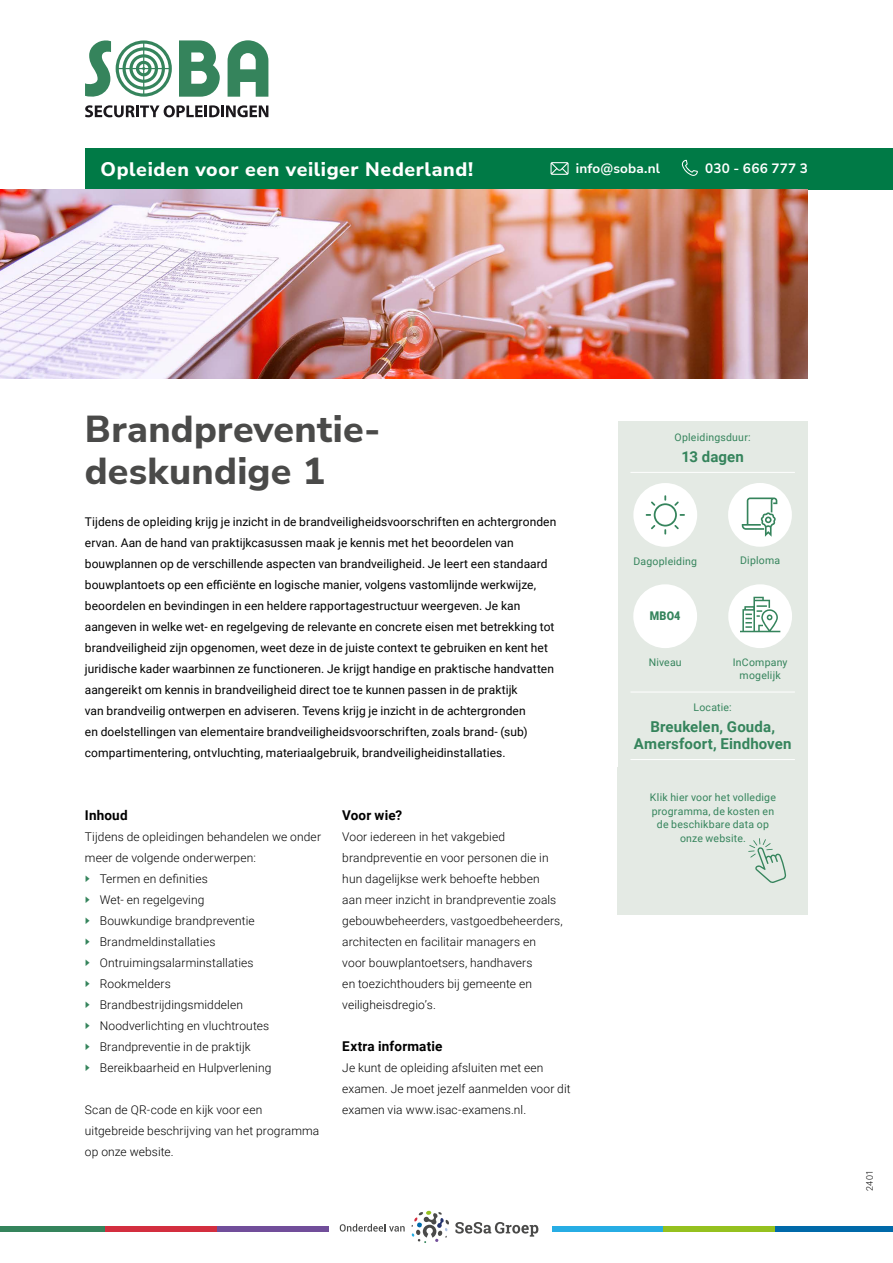
<style>
.page{position:relative;width:893px;height:1263px;background:#fff}
.page>*{position:absolute;margin:0;border:0;box-sizing:border-box;transform-origin:0 0}
.opleidingsnaam{font:800 37.5px/42px "Nunito Sans";letter-spacing:.005em;color:#4a4a49}
.t1{font:800 19.5px "Nunito Sans";letter-spacing:.03em;color:#fff}
.sidebar_tekstjes_groot{font:700 15px/16.5px "Roboto";letter-spacing:.01em;color:#35845c;text-align:center}
.TK2{font:700 13.5px "Roboto";letter-spacing:.015em;color:#000}
.t2{font:700 13.5px "Nunito Sans";letter-spacing:.01em;color:#fff}
.opleiding_intro{font:12px/21px "Roboto";letter-spacing:.005em;color:#000}
.platte_tekst{font:300 12px/21px "Roboto";letter-spacing:.01em;color:#000}
.t3{font:900 12px "Roboto";color:#35845c;scale:.9 1}
.sidebar_tekstjes_klein{font:10.5px/13.5px "Roboto";letter-spacing:.02em;color:#35845c;text-align:center}
.intro{font:10.5px/13.5px "Roboto";letter-spacing:.02em;color:#35845c;text-align:center}
.t4{font:300 9px "Roboto";color:#000}
</style>
<div class="page">
<div style="left:775px;top:1226px;width:118px;height:5px;background:#0069a9"></div>
<div style="left:0;top:1226px;width:105px;height:5px;background:#35845c"></div>
<div style="left:105px;top:1226px;width:112px;height:5px;background:#d32e3f"></div>
<div style="left:217px;top:1226px;width:111px;height:5px;background:#714e9a"></div>
<div style="left:552px;top:1226px;width:111px;height:5px;background:#27ade4"></div>
<div style="left:663px;top:1226px;width:112px;height:5px;background:#95c11f"></div>
<svg style="left:340px;top:1224px;width:65px;height:7px"></svg>
<svg style="left:455px;top:1222px;width:83px;height:14px"></svg>
<svg style="left:411px;top:1210px;width:38px;height:33px"></svg>
<div style="left:85px;top:148px;width:808px;height:42px;background:#007a46"></div>
<svg style="left:550px;top:162px;width:19px;height:13px"></svg>
<svg style="left:682px;top:160px;width:16px;height:16px"></svg>
<svg style="left:85px;top:40px;width:183px;height:77px"></svg>
<img style="left:0;top:190px;width:808px;height:189px">
<div style="left:618px;top:421px;width:190px;height:493px;background:#e4eae4"></div>
<hr style="left:630px;top:472px;width:165px;height:1px;background:#fff">
<hr style="left:630px;top:759px;width:165px;height:1px;background:#fff">
<hr style="left:630px;top:692px;width:165px;height:1px;background:#fff">
<div style="left:633px;top:584px;width:64px;height:64px;background:#fff;border-radius:50%"></div>
<div style="left:728px;top:483px;width:64px;height:64px;background:#fff;border-radius:50%"></div>
<svg style="left:742px;top:497px;width:35px;height:40px"></svg>
<div style="left:728px;top:584px;width:64px;height:64px;background:#fff;border-radius:50%"></div>
<svg style="left:740px;top:597px;width:40px;height:35px"></svg>
<div style="left:633px;top:483px;width:64px;height:64px;background:#fff;border-radius:50%"></div>
<svg style="left:646px;top:495px;width:39px;height:39px"></svg>
<svg style="left:748px;top:838px;width:38px;height:45px"></svg>
<h2 class="t1" style="left:101px;top:155px;width:374px">Opleiden voor een veiliger Nederland!</h2>
<p class="t2" style="left:576px;top:158px;width:86px">info@soba.nl</p>
<p class="t2" style="left:705px;top:158px;width:104px">030 - 666 777 3</p>
<p class="opleidingsnaam" style="left:85px;top:406px;width:297px">Brandpreventie&shy;deskundige 1</p>
<p class="opleiding_intro" style="left:85px;top:511px;width:473px">Tijdens de opleiding krijg je inzicht in de brandveiligheidsvoorschriften en achtergronden ervan. Aan de hand van praktijkcasussen maak je kennis met het beoordelen van bouwplannen op de verschillende aspecten van brandveiligheid. Je leert een standaard bouwplantoets op een efficiënte en logische manier, volgens vastomlijnde werkwijze, beoordelen en bevindingen in een heldere rapportagestructuur weergeven. Je kan aangeven in welke wet- en regelgeving de relevante en concrete eisen met betrekking tot brandveiligheid zijn opgenomen, weet deze in de juiste context te gebruiken en kent het juridische kader waarbinnen ze functioneren. Je krijgt handige en praktische handvatten aangereikt om kennis in brandveiligheid direct toe te kunnen passen in de praktijk<br>van brandveilig ontwerpen en adviseren. Tevens krijg je inzicht in de achtergronden<br>en doelstellingen van elementaire brandveiligheidsvoorschriften, zoals brand- (sub) compartimentering, ontvluchting, materiaalgebruik, brandveiligheidinstallaties.</p>
<p class="TK2" style="left:85px;top:806px;width:44px">Inhoud</p>
<p class="platte_tekst" style="left:85px;top:826px;width:238px">Tijdens de opleidingen behandelen we onder meer de volgende onderwerpen:</p>
<p class="platte_tekst" style="left:100px;top:868px;width:110px">Termen en definities</p>
<p class="platte_tekst" style="left:100px;top:889px;width:106px">Wet- en regelgeving</p>
<p class="platte_tekst" style="left:100px;top:910px;width:157px">Bouwkundige brandpreventie</p>
<p class="platte_tekst" style="left:100px;top:931px;width:117px">Brandmeldinstallaties</p>
<p class="platte_tekst" style="left:100px;top:952px;width:155px">Ontruimingsalarminstallaties</p>
<p class="platte_tekst" style="left:100px;top:973px;width:73px">Rookmelders</p>
<p class="platte_tekst" style="left:100px;top:994px;width:145px">Brandbestrijdingsmiddelen</p>
<p class="platte_tekst" style="left:100px;top:1015px;width:171px">Noodverlichting en vluchtroutes</p>
<p class="platte_tekst" style="left:100px;top:1036px;width:152px">Brandpreventie in de praktijk</p>
<p class="platte_tekst" style="left:100px;top:1057px;width:173px">Bereikbaarheid en Hulpverlening</p>
<p class="platte_tekst" style="left:85px;top:1099px;width:236px">Scan de QR-code en kijk voor een uitgebreide beschrijving van het programma op onze website.</p>
<p class="TK2" style="left:342px;top:806px;width:61px">Voor wie?</p>
<p class="platte_tekst" style="left:342px;top:826px;width:222px">Voor iedereen in het vakgebied brandpreventie en voor personen die in hun dagelijkse werk behoefte hebben<br>aan meer inzicht in brandpreventie zoals gebouwbeheerders, vastgoedbeheerders, architecten en facilitair managers en<br>voor bouwplantoetsers, handhavers<br>en toezichthouders bij gemeente en veiligheisdregio’s.</p>
<p class="TK2" style="left:342px;top:1037px;width:101px">Extra informatie</p>
<p class="platte_tekst" style="left:342px;top:1057px;width:230px">Je kunt de opleiding afsluiten met een examen. Je moet jezelf aanmelden voor dit examen via www.isac-examens.nl.</p>
<p class="sidebar_tekstjes_klein" style="left:675px;top:430px;width:78px">Opleidingsduur:</p>
<p class="sidebar_tekstjes_groot" style="left:681px;top:448px;width:64px">13 dagen</p>
<p class="sidebar_tekstjes_klein" style="left:634px;top:554px;width:65px">Dagopleiding</p>
<p class="t3" style="left:650px;top:608px;width:36px">MBO4</p>
<p class="sidebar_tekstjes_klein" style="left:740px;top:554px;width:42px">Diploma</p>
<p class="sidebar_tekstjes_klein" style="left:649px;top:655px;width:35px">Niveau</p>
<p class="sidebar_tekstjes_klein" style="left:733px;top:655px;width:56px">InCompany mogelijk</p>
<p class="sidebar_tekstjes_klein" style="left:693px;top:700px;width:40px">Locatie:</p>
<p class="sidebar_tekstjes_groot" style="left:634px;top:718px;width:159px">Breukelen, Gouda,<br>Amersfoort, Eindhoven</p>
<p class="sidebar_tekstjes_klein" style="left:632px;top:787px;width:162px">de kosten en de beschikbare data op onze website:</p>
<p class="intro" style="left:650px;top:790px;width:127px">Klik hier voor het volledige programma, de kosten en de beschikbare data op onze website.</p>
<p class="t4" style="left:863px;top:1191px;width:22px;rotate:-90deg">2401</p>
</div>
